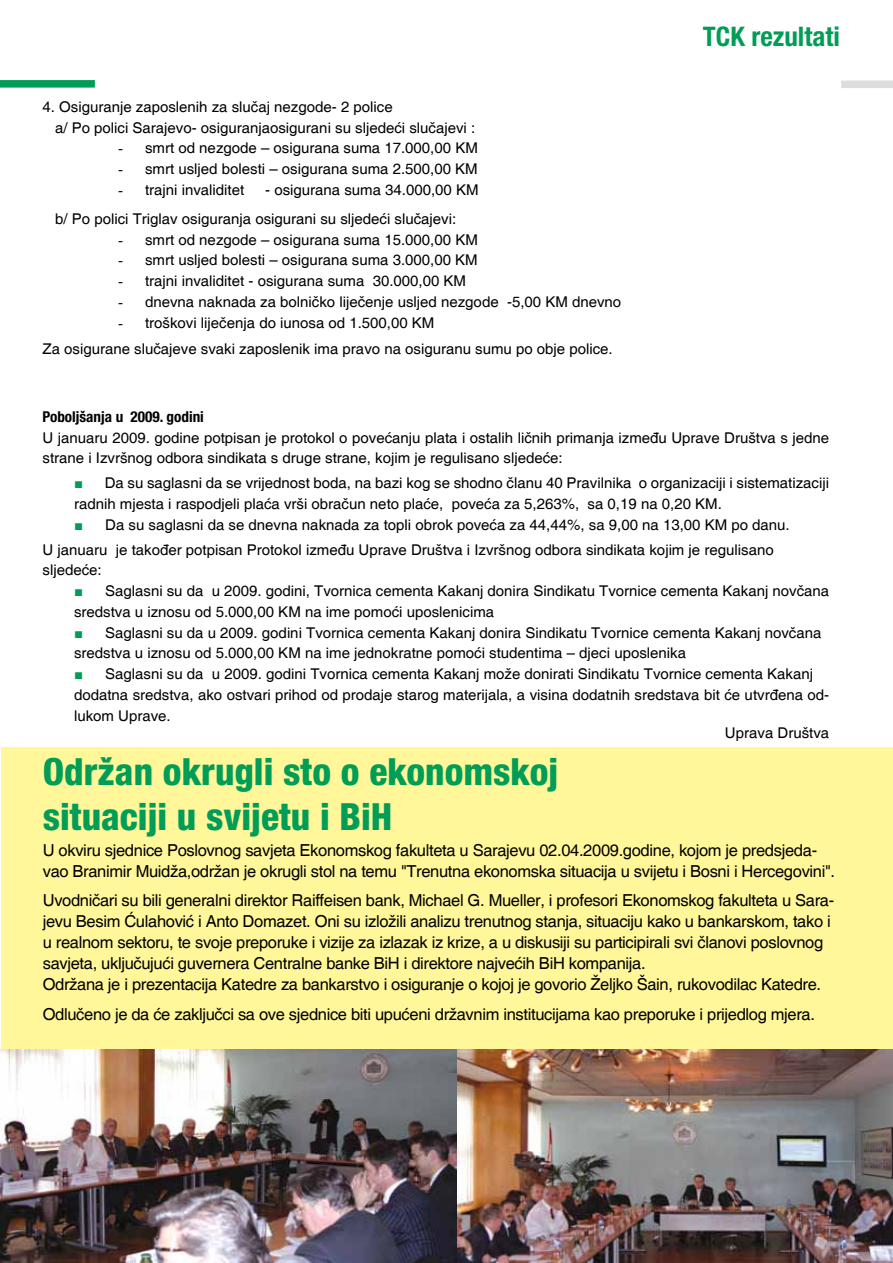
<style>
.page{position:relative;width:893px;height:1263px;background:#fff}
.page>*{position:absolute;margin:0;border:0;box-sizing:border-box;transform-origin:0 0}
.t1{font:800 condensed 37.5px/45px "Helvetica Neue LT Pro";color:#009d57}
.t2{font:700 condensed 27px "Helvetica Neue LT Pro";color:#009d57}
.t3{font:16.5px/21px "Helvetica";letter-spacing:-.02em;color:#000}
.t4{font:700 condensed 15px "Helvetica Neue LT Pro";color:#000}
.t5{font:14.85px/20.7px "Helvetica";color:#000}
.s1{font-family:"Times New Roman"}
.s2{font-family:"Times New Roman";color:#009d57}
</style>
<div class="page">
<div style="left:0;top:80px;width:95px;height:8px;background:#009d57"></div>
<div style="left:841px;top:81px;width:52px;height:7px;background:#dcddde"></div>
<div style="left:2px;top:747px;width:891px;height:516px;background:#fff799"></div>
<img style="left:0;top:1049px;width:893px;height:214px">
<p class="t5" style="left:55px;top:97px;width:422px;text-indent:-13px">4. Osiguranje zaposlenih za slučaj nezgode- 2 police<br>a/ Po polici Sarajevo- osiguranjaosigurani su sljedeći slučajevi :</p>
<p class="t5" style="left:118px;top:138px;width:361px"><span class="s1">-</span> smrt od nezgode – osigurana suma 17.000,00 KM</p>
<p class="t5" style="left:118px;top:159px;width:361px"><span class="s1">-</span> smrt usljed bolesti – osigurana suma 2.500,00 KM</p>
<p class="t5" style="left:118px;top:180px;width:128px"><span class="s1">-</span> trajni invaliditet</p>
<p class="t5" style="left:55px;top:175px;width:425px;line-height:29.1px;text-indent:210px">- osigurana suma 34.000,00 KM b/ Po polici Triglav osiguranja osigurani su sljedeći slučajevi:</p>
<p class="t5" style="left:118px;top:230px;width:361px"><span class="s1">-</span> smrt od nezgode – osigurana suma 15.000,00 KM</p>
<p class="t5" style="left:118px;top:250px;width:361px"><span class="s1">-</span> smrt usljed bolesti – osigurana suma 3.000,00 KM</p>
<p class="t5" style="left:118px;top:271px;width:349px"><span class="s1">-</span> trajni invaliditet - osigurana suma 30.000,00 KM</p>
<p class="t5" style="left:118px;top:292px;width:505px"><span class="s1">-</span> dnevna naknada za bolničko liječenje usljed nezgode -5,00 KM dnevno</p>
<p class="t5" style="left:43px;top:310px;width:572px;line-height:26.1px;text-indent:76px"><span class="s1">-</span> troškovi liječenja do iunosa od 1.500,00 KM<br>Za osigurane slučajeve svaki zaposlenik ima pravo na osiguranu sumu po obje police.</p>
<h2 class="t2" style="left:703px;top:20px;width:138px">TCK rezultati</h2>
<p class="t4" style="left:43px;top:407px;width:163px">Poboljšanja u 2009. godini</p>
<p class="t5" style="left:43px;top:428px;width:788px">U januaru 2009. godine potpisan je protokol o povećanju plata i ostalih ličnih primanja između Uprave Društva s jedne strane i Izvršnog odbora sindikata s druge strane, kojim je regulisano sljedeće:</p>
<p class="t5" style="left:74px;top:473px;width:757px"><span class="s2">■</span> Da su saglasni da se vrijednost boda, na bazi kog se shodno članu 40 Pravilnika o organizaciji i sistematizaciji radnih mjesta i raspodjeli plaća vrši obračun neto plaće, poveća za 5,263%, sa 0,19 na 0,20 KM.</p>
<p class="t5" style="left:43px;top:513px;width:749px;line-height:24.9px;text-indent:32px"><span class="s2">■</span> Da su saglasni da se dnevna naknada za topli obrok poveća za 44,44%, sa 9,00 na 13,00 KM po danu.<br>U januaru je također potpisan Protokol između Uprave Društva i Izvršnog odbora sindikata kojim je regulisano</p>
<p class="t5" style="left:43px;top:560px;width:61px">sljedeće:</p>
<p class="t5" style="left:74px;top:581px;width:757px"><span class="s2">■</span> Saglasni su da u 2009. godini, Tvornica cementa Kakanj donira Sindikatu Tvornice cementa Kakanj novčana sredstva u iznosu od 5.000,00 KM na ime pomoći uposlenicima</p>
<p class="t5" style="left:74px;top:623px;width:749px"><span class="s2">■</span> Saglasni su da u 2009. godini Tvornica cementa Kakanj donira Sindikatu Tvornice cementa Kakanj novčana sredstva u iznosu od 5.000,00 KM na ime jednokratne pomoći studentima – djeci uposlenika</p>
<p class="t5" style="left:74px;top:664px;width:757px"><span class="s2">■</span> Saglasni su da u 2009. godini Tvornica cementa Kakanj može donirati Sindikatu Tvornice cementa Kakanj dodatna sredstva, ako ostvari prihod od prodaje starog materijala, a visina dodatnih sredstava bit će utvrđena od&shy;lukom Uprave.</p>
<p class="t5" style="left:725px;top:723px;width:106px">Uprava Društva</p>
<h1 class="t1" style="left:43px;top:748px;width:517px">Održan okrugli sto o ekonomskoj situaciji u svijetu i BiH</h1>
<p class="t3" style="left:43px;top:840px;width:794px">U okviru sjednice Poslovnog savjeta Ekonomskog fakulteta u Sarajevu 02.04.2009.godine, kojom je predsjeda&shy;vao Branimir Muidža,održan je okrugli stol na temu "Trenutna ekonomska situacija u svijetu i Bosni i Hercegovini".</p>
<p class="t3" style="left:43px;top:891px;width:793px">Uvodničari su bili generalni direktor Raiffeisen bank, Michael G. Mueller, i profesori Ekonomskog fakulteta u Sara&shy;jevu Besim Ćulahović i Anto Domazet. Oni su izložili analizu trenutnog stanja, situaciju kako u bankarskom, tako i u realnom sektoru, te svoje preporuke i vizije za izlazak iz krize, a u diskusiji su participirali svi članovi poslovnog savjeta, uključujući guvernera Centralne banke BiH i direktore najvećih BiH kompanija.<br>Održana je i prezentacija Katedre za bankarstvo i osiguranje o kojoj je govorio Željko Šain, rukovodilac Katedre.</p>
<p class="t3" style="left:43px;top:1004px;width:774px">Odlučeno je da će zaključci sa ove sjednice biti upućeni državnim institucijama kao preporuke i prijedlog mjera.</p>
</div>
